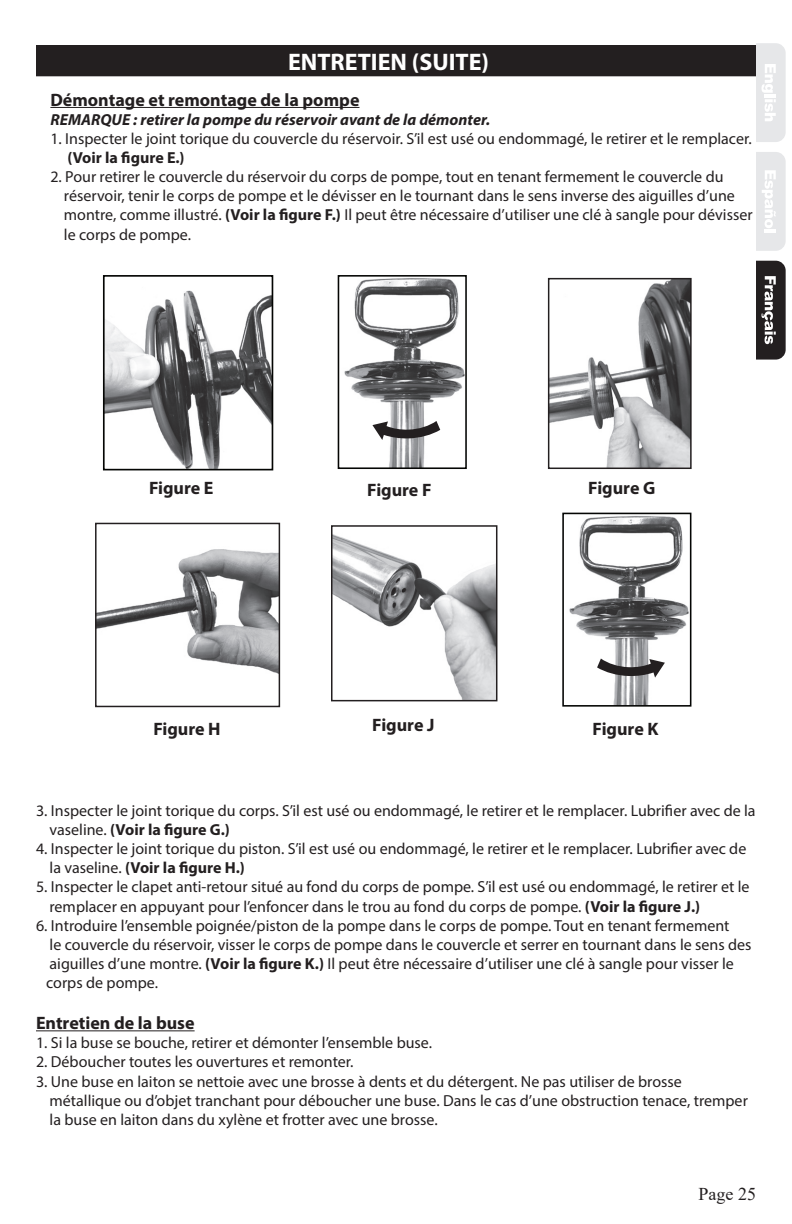
<style>
.page{position:relative;width:792px;height:1224px;background:#fff}
.page>*{position:absolute;margin:0;border:0;box-sizing:border-box;transform-origin:0 0}
.t1{font:700 24px "Myriad Pro";color:#fff}
.t2{font:700 18px "Myriad Pro";color:#231f20}
.t3{font:18px "Times New Roman";color:#231f20}
.t4{font:16px/19.2px "Myriad Pro";color:#231f20}
.t5{font:italic 700 16px "Myriad Pro";color:#231f20}
.t6{font:700 16px "Myriad Pro";color:#231f20}
.s1{font-weight:700}
</style>
<div class="page">
<hr style="left:50px;top:107px;width:310px;height:1px;background:#231f20">
<hr style="left:36px;top:1030px;width:159px;height:1px;background:#231f20">
<div style="left:37px;top:46px;width:718px;height:30px;background:#231f20"></div>
<div style="left:36px;top:45px;width:720px;height:31px;border:1px solid #231f20"></div>
<img style="left:106px;top:290px;width:164px;height:177px">
<div style="left:103px;top:275px;width:170px;height:195px;border:2px solid #040503"></div>
<img style="left:344px;top:278px;width:120px;height:188px">
<div style="left:338px;top:275px;width:129px;height:194px;border:2px solid #040503"></div>
<svg style="left:372px;top:421px;width:68px;height:19px"></svg>
<img style="left:551px;top:281px;width:138px;height:185px">
<div style="left:548px;top:278px;width:144px;height:191px;border:2px solid #231f20"></div>
<img style="left:334px;top:534px;width:160px;height:164px">
<div style="left:331px;top:525px;width:166px;height:176px;border:2px solid #231f20"></div>
<img style="left:569px;top:516px;width:119px;height:188px">
<div style="left:562px;top:513px;width:129px;height:194px;border:2px solid #040503"></div>
<svg style="left:597px;top:659px;width:68px;height:19px"></svg>
<img style="left:98px;top:549px;width:179px;height:124px">
<div style="left:95px;top:523px;width:185px;height:184px;border:2px solid #231f20"></div>
<svg style="left:756px;top:261px;width:30px;height:99px;background:#454243"></svg>
<svg style="left:756px;top:152px;width:30px;height:99px"></svg>
<svg style="left:756px;top:43px;width:30px;height:99px"></svg>
<h1 class="t1" style="left:288px;top:46px;width:203px">ENTRETIEN (SUITE)</h1>
<p class="t2" style="left:50px;top:88px;width:311px">Démontage et remontage de la pompe</p>
<p class="t5" style="left:50px;top:109px;width:442px">REMARQUE : retirer la pompe du réservoir avant de la démonter.</p>
<p class="t4" style="left:50px;top:128px;width:703px">1. Inspecter le joint torique du couvercle du réservoir. S’il est usé ou endommagé, le retirer et le remplacer.</p>
<p class="t6" style="left:67px;top:147px;width:119px">(Voir la figure E.)</p>
<p class="t4" style="left:64px;top:167px;width:690px;text-indent:-14px">2. Pour retirer le couvercle du réservoir du corps de pompe, tout en tenant fermement le couvercle du réservoir, tenir le corps de pompe et le dévisser en le tournant dans le sens inverse des aiguilles d’une montre, comme illustré. <span class="s1">(Voir la figure F.)</span> Il peut être nécessaire d’utiliser une clé à sangle pour dévisser le corps de pompe.</p>
<p class="t2" style="left:149px;top:477px;width:66px">Figure E</p>
<p class="t2" style="left:367px;top:478px;width:66px">Figure F</p>
<p class="t2" style="left:588px;top:477px;width:69px">Figure G</p>
<p class="t2" style="left:153px;top:717px;width:69px">Figure H</p>
<p class="t2" style="left:372px;top:713px;width:64px">Figure J</p>
<p class="t2" style="left:593px;top:717px;width:67px">Figure K</p>
<p class="t4" style="left:50px;top:800px;width:708px;text-indent:-14px">3. Inspecter le joint torique du corps. S’il est usé ou endommagé, le retirer et le remplacer. Lubrifier avec de la vaseline. <span class="s1">(Voir la figure G.)</span></p>
<p class="t4" style="left:50px;top:839px;width:698px;text-indent:-14px">4. Inspecter le joint torique du piston. S’il est usé ou endommagé, le retirer et le remplacer. Lubrifier avec de la vaseline. <span class="s1">(Voir la figure H.)</span></p>
<p class="t4" style="left:50px;top:877px;width:702px;text-indent:-14px">5. Inspecter le clapet anti-retour situé au fond du corps de pompe. S’il est usé ou endommagé, le retirer et le remplacer en appuyant pour l’enfoncer dans le trou au fond du corps de pompe. <span class="s1">(Voir la figure J.)</span></p>
<p class="t4" style="left:46px;top:916px;width:707px;text-indent:-10px">6. Introduire l’ensemble poignée/piston de la pompe dans le corps de pompe. Tout en tenant fermement<br>le couvercle du réservoir, visser le corps de pompe dans le couvercle et serrer en tournant dans le sens des aiguilles d’une montre. <span class="s1">(Voir la figure K.)</span> Il peut être nécessaire d’utiliser une clé à sangle pour visser le corps de pompe.</p>
<p class="t2" style="left:36px;top:1011px;width:160px">Entretien de la buse</p>
<p class="t4" style="left:36px;top:1033px;width:398px">1. Si la buse se bouche, retirer et démonter l’ensemble buse.</p>
<p class="t4" style="left:36px;top:1052px;width:319px">2. Déboucher toutes les ouvertures et remonter.</p>
<p class="t4" style="left:50px;top:1071px;width:700px;text-indent:-14px">3. Une buse en laiton se nettoie avec une brosse à dents et du détergent. Ne pas utiliser de brosse métallique ou d’objet tranchant pour déboucher une buse. Dans le cas d’une obstruction tenace, tremper la buse en laiton dans du xylène et frotter avec une brosse.</p>
<p class="t3" style="left:699px;top:1181px;width:59px">Page 25</p>
</div>
